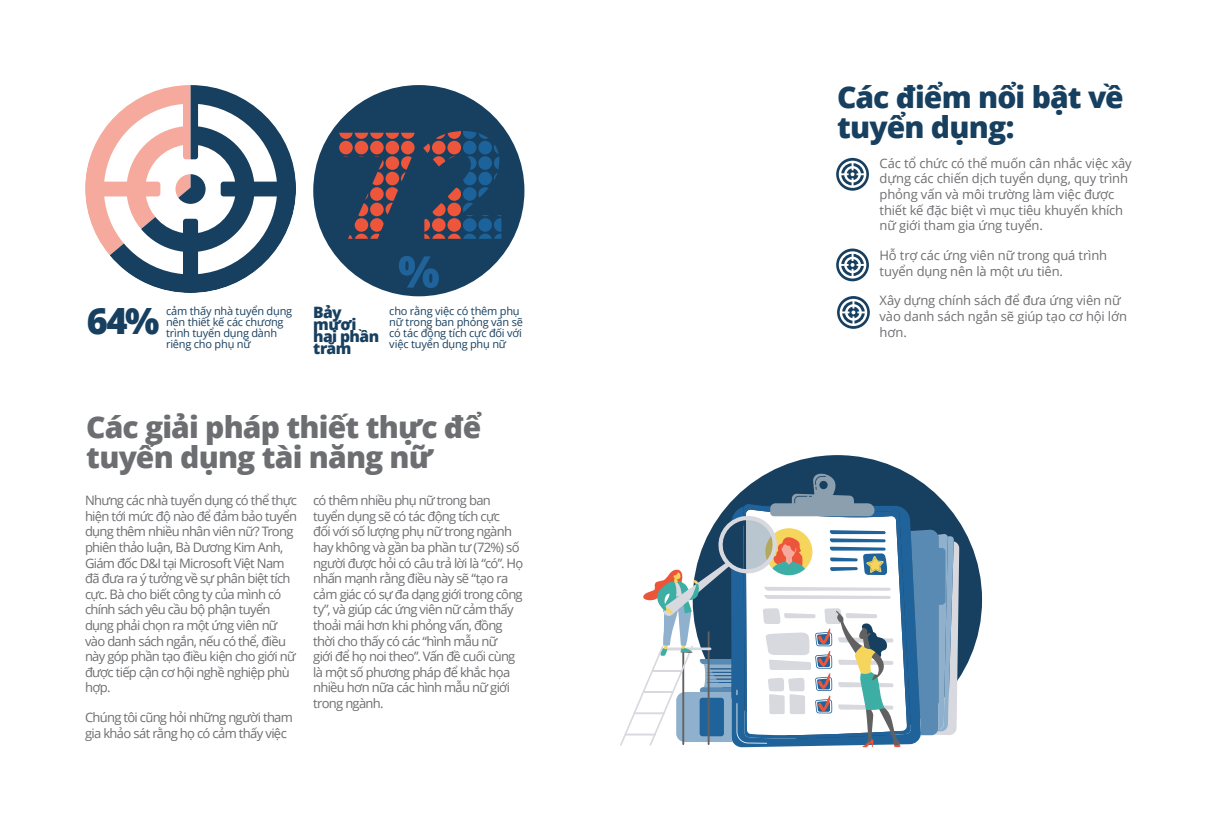
<style>
.page{position:relative;width:1219px;height:828px;background:#fff}
.page>*{position:absolute;margin:0;border:0;box-sizing:border-box;transform-origin:0 0}
.t1{font:800 36.2px "Open Sans";color:#173f5f}
.t2{font:800 30px/30px "Open Sans";letter-spacing:-.025em;color:#6d6e71}
.t3{font:800 30px/30px "Open Sans";letter-spacing:-.025em;color:#173f5f}
.t4{font:800 15.7px/12px "Open Sans";letter-spacing:-.035em;color:#173f5f}
.t5{font:13px/15.6px "Open Sans";letter-spacing:-.05em;color:#6d6e71}
.t6{font:13px/15.6px "Open Sans";letter-spacing:-.015em;color:#6d6e71}
.t7{font:11px/11px "Open Sans";letter-spacing:-.02em;color:#173f5f}
</style>
<div class="page">
<svg style="left:85px;top:85px;width:211px;height:208px"></svg>
<div style="left:313px;top:85px;width:211px;height:211px;background:#173f5f;border-radius:50%"></div>
<svg style="left:399px;top:256px;width:40px;height:32px"></svg>
<svg style="left:836px;top:158px;width:33px;height:33px"></svg>
<svg style="left:839px;top:161px;width:27px;height:27px"></svg>
<svg style="left:836px;top:248px;width:33px;height:33px"></svg>
<svg style="left:839px;top:251px;width:27px;height:27px"></svg>
<svg style="left:837px;top:296px;width:33px;height:33px"></svg>
<svg style="left:840px;top:299px;width:27px;height:27px"></svg>
<div style="left:693px;top:455px;width:289px;height:289px;background:#173f5f;border-radius:50%"></div>
<svg style="left:620px;top:473px;width:339px;height:274px"></svg>
<svg style="left:339px;top:131px;width:162px;height:108px"></svg>
<p class="t7" style="left:166px;top:305px;width:128px">cảm thấy nhà tuyển dụng nên thiết kế các chương trình tuyển dụng dành riêng cho phụ nữ</p>
<h1 class="t1" style="left:87px;top:293px;width:74px">64%</h1>
<p class="t4" style="left:313px;top:305px;width:67px">Bảy mươi hai phần trăm</p>
<p class="t7" style="left:389px;top:305px;width:135px">cho rằng việc có thêm phụ nữ trong ban phỏng vấn sẽ có tác động tích cực đối với việc tuyển dụng phụ nữ</p>
<h2 class="t2" style="left:86px;top:410px;width:396px">Các giải pháp thiết thực để tuyển dụng tài năng nữ</h2>
<p class="t5" style="left:313px;top:492px;width:212px">có thêm nhiều phụ nữ trong ban tuyển dụng sẽ có tác động tích cực<br>đối với số lượng phụ nữ trong ngành hay không và gần ba phần tư (72%) số người được hỏi có câu trả lời là “có”. Họ nhấn mạnh rằng điều này sẽ “tạo ra cảm giác có sự đa dạng giới trong công ty”, và giúp các ứng viên nữ cảm thấy thoải mái hơn khi phỏng vấn, đồng thời cho thấy có các “hình mẫu nữ<br>giới để họ noi theo”. Vấn đề cuối cùng là một số phương pháp để khắc họa nhiều hơn nữa các hình mẫu nữ giới trong ngành.</p>
<p class="t5" style="left:85px;top:492px;width:213px">Nhưng các nhà tuyển dụng có thể thực hiện tới mức độ nào để đảm bảo tuyển dụng thêm nhiều nhân viên nữ? Trong phiên thảo luận, Bà Dương Kim Anh,<br>Giám đốc D&amp;I tại Microsoft Việt Nam đã đưa ra ý tưởng về sự phân biệt tích cực. Bà cho biết công ty của mình có chính sách yêu cầu bộ phận tuyển dụng phải chọn ra một ứng viên nữ vào danh sách ngắn, nếu có thể, điều này góp phần tạo điều kiện cho giới nữ được tiếp cận cơ hội nghề nghiệp phù hợp.</p>
<p class="t5" style="left:85px;top:709px;width:209px">Chúng tôi cũng hỏi những người tham gia khảo sát rằng họ có cảm thấy việc</p>
<h2 class="t3" style="left:837px;top:81px;width:288px">Các điểm nổi bật về tuyển dụng:</h2>
<p class="t6" style="left:880px;top:155px;width:254px">Các tổ chức có thể muốn cân nhắc việc xây dựng các chiến dịch tuyển dụng, quy trình phỏng vấn và môi trường làm việc được thiết kế đặc biệt vì mục tiêu khuyến khích nữ giới tham gia ứng tuyển.</p>
<p class="t6" style="left:880px;top:247px;width:229px">Hỗ trợ các ứng viên nữ trong quá trình tuyển dụng nên là một ưu tiên.</p>
<p class="t6" style="left:880px;top:292px;width:249px">Xây dựng chính sách để đưa ứng viên nữ vào danh sách ngắn sẽ giúp tạo cơ hội lớn hơn.</p>
</div>
